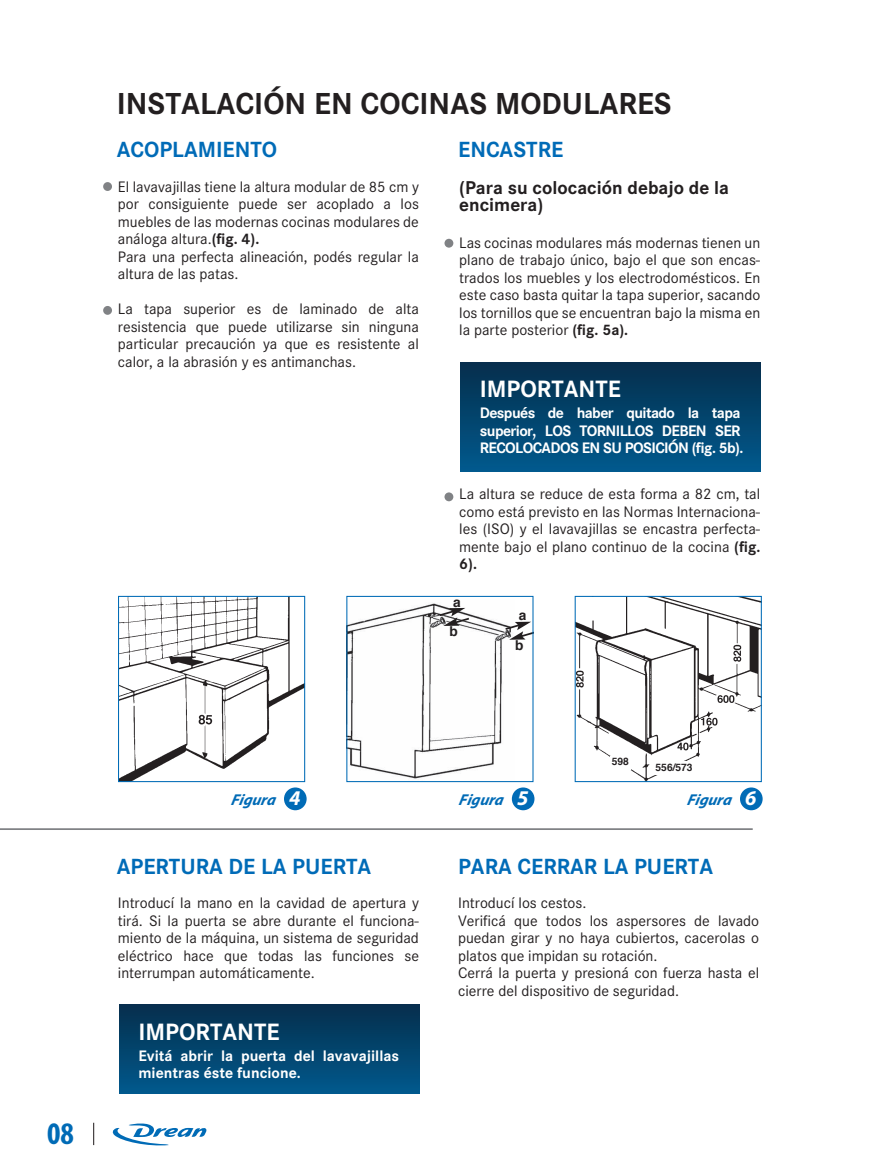
<style>
.page{position:relative;width:870px;height:1168px;background:#fff}
.page>*{position:absolute;margin:0;border:0;box-sizing:border-box;transform-origin:0 0}
.t1{font:700 31.5px "Corporate S";color:#231f20}
.t2{font:700 condensed 31.5px "Myriad Pro";color:#006bb6}
.t3{font:700 24.5px "Corporate S";color:#fff}
.t4{font:700 22.75px "Corporate S";color:#006bb7}
.t5{font:700 19.25px/17.5px "Corporate S";color:#231f20}
.t6{font:15.75px/17.5px "Corporate S";color:#231f20;text-align:justify}
.t7{font:700 15.75px/17.5px "Corporate S";letter-spacing:-.04em;color:#fff}
.t8{font:700 15.75px/17.5px "Corporate S";color:#fff}
.t9{font:italic 700 15.75px "Myriad Pro";color:#006bb6}
.t10{font:700 13.65px/29.6px "Helvetica";color:#231f20}
.t11{font:700 10.33px "Helvetica";color:#231f20}
.s1{font-weight:700}
.s2{font-size:21px;color:#fff}
</style>
<div class="page">
<svg style="left:112px;top:1123px;width:95px;height:23px"></svg>
<svg style="left:93px;top:1122px;width:1px;height:22px"></svg>
<div style="left:103px;top:182px;width:9px;height:9px;background:#808285;border-radius:50%"></div>
<div style="left:103px;top:306px;width:9px;height:9px;background:#808285;border-radius:50%"></div>
<div style="left:444px;top:239px;width:9px;height:8px;background:#808285;border-radius:50%"></div>
<div style="left:444px;top:492px;width:9px;height:9px;background:#808285;border-radius:50%"></div>
<div style="left:461px;top:362px;width:300px;height:109px;background:linear-gradient(to bottom,#052e4c,#00598d)"></div>
<div style="left:120px;top:1004px;width:299px;height:89px;background:linear-gradient(to bottom,#052e4c,#01598c)"></div>
<hr style="left:0;top:828px;width:753px;height:1px;background:#808285">
<img style="left:120px;top:597px;width:183px;height:183px">
<div style="left:118px;top:595px;width:187px;height:187px;border:1px solid #006bb6"></div>
<svg style="left:348px;top:603px;width:183px;height:176px"></svg>
<div style="left:346px;top:596px;width:187px;height:186px;border:1px solid #006bb6"></div>
<img style="left:577px;top:598px;width:183px;height:182px">
<div style="left:610px;top:756px;width:21px;height:13px;background:#fff"></div>
<div style="left:654px;top:761px;width:44px;height:13px;background:#fff"></div>
<div style="left:575px;top:596px;width:187px;height:186px;border:1px solid #006bb6"></div>
<div style="left:284px;top:787px;width:23px;height:23px;background:#006bb6;border-radius:50%"></div>
<div style="left:512px;top:787px;width:22px;height:23px;background:#006bb6;border-radius:50%"></div>
<div style="left:740px;top:787px;width:22px;height:23px;background:#006bb6;border-radius:50%"></div>
<h1 class="t2" style="left:47px;top:1113px;width:28px">08</h1>
<h1 class="t1" style="left:117px;top:85px;width:556px">INSTALACIÓN EN COCINAS MODULARES</h1>
<h3 class="t4" style="left:117px;top:137px;width:162px">ACOPLAMIENTO</h3>
<p class="t6" style="left:118px;top:178px;width:303px;text-align:left">El lavavajillas tiene la altura modular de 85 cm y por consiguiente puede ser acoplado a los muebles de las modernas cocinas modulares de análoga altura.<span class="s1">(fig. 4).<br></span>Para una perfecta alineación, podés regular la altura de las patas.</p>
<p class="t6" style="left:118px;top:300px;width:303px">La tapa superior es de laminado de alta resistencia que puede utilizarse sin ninguna particular precaución ya que es resistente al calor, a la abrasión y es antimanchas.</p>
<h3 class="t4" style="left:458px;top:137px;width:107px">ENCASTRE</h3>
<p class="t5" style="left:459px;top:179px;width:271px">(Para su colocación debajo de la encimera)</p>
<p class="t6" style="left:459px;top:234px;width:303px">Las cocinas modulares más modernas tienen un plano de trabajo único, bajo el que son encas&shy;trados los muebles y los electrodomésticos. En este caso basta quitar la tapa superior, sacando los tornillos que se encuentran bajo la misma en la parte posterior <span class="s1">(fig. 5a).</span></p>
<h2 class="t3" style="left:480px;top:375px;width:143px">IMPORTANTE</h2>
<p class="t7" style="left:480px;top:404px;width:265px">Después de haber quitado la tapa superior, LOS TORNILLOS DEBEN SER<br>RECOLOCADOS EN SU POSICIÓN (fig. 5b).</p>
<p class="t6" style="left:459px;top:485px;width:303px">La altura se reduce de esta forma a 82 cm, tal como está previsto en las Normas Internaciona&shy;les (ISO) y el lavavajillas se encastra perfecta&shy;mente bajo el plano continuo de la cocina <span class="s1">(fig.<br>6).</span></p>
<p class="t10" style="left:449px;top:587px;width:13px">a b</p>
<p class="t10" style="left:515px;top:601px;width:13px">a b</p>
<p class="t11" style="left:612px;top:753px;width:19px">598</p>
<p class="t11" style="left:655px;top:759px;width:39px">556/573</p>
<p class="t9" style="left:231px;top:789px;width:71px">Figura <span class="s2">4</span></p>
<p class="t9" style="left:459px;top:789px;width:71px">Figura <span class="s2">5</span></p>
<p class="t9" style="left:687px;top:789px;width:71px">Figura <span class="s2">6</span></p>
<h3 class="t4" style="left:117px;top:853px;width:256px">APERTURA DE LA PUERTA</h3>
<p class="t6" style="left:118px;top:894px;width:303px">Introducí la mano en la cavidad de apertura y tirá. Si la puerta se abre durante el funciona&shy;miento de la máquina, un sistema de seguridad eléctrico hace que todas las funciones se interrumpan automáticamente.</p>
<h2 class="t3" style="left:138px;top:1017px;width:143px">IMPORTANTE</h2>
<p class="t8" style="left:138px;top:1046px;width:262px">Evitá abrir la puerta del lavavajillas mientras éste funcione.</p>
<h3 class="t4" style="left:458px;top:853px;width:256px">PARA CERRAR LA PUERTA</h3>
<p class="t6" style="left:458px;top:894px;width:303px;text-align:left">Introducí los cestos.<br>Verificá que todos los aspersores de lavado puedan girar y no haya cubiertos, cacerolas o platos que impidan su rotación.<br>Cerrá la puerta y presioná con fuerza hasta el cierre del dispositivo de seguridad.</p>
</div>
